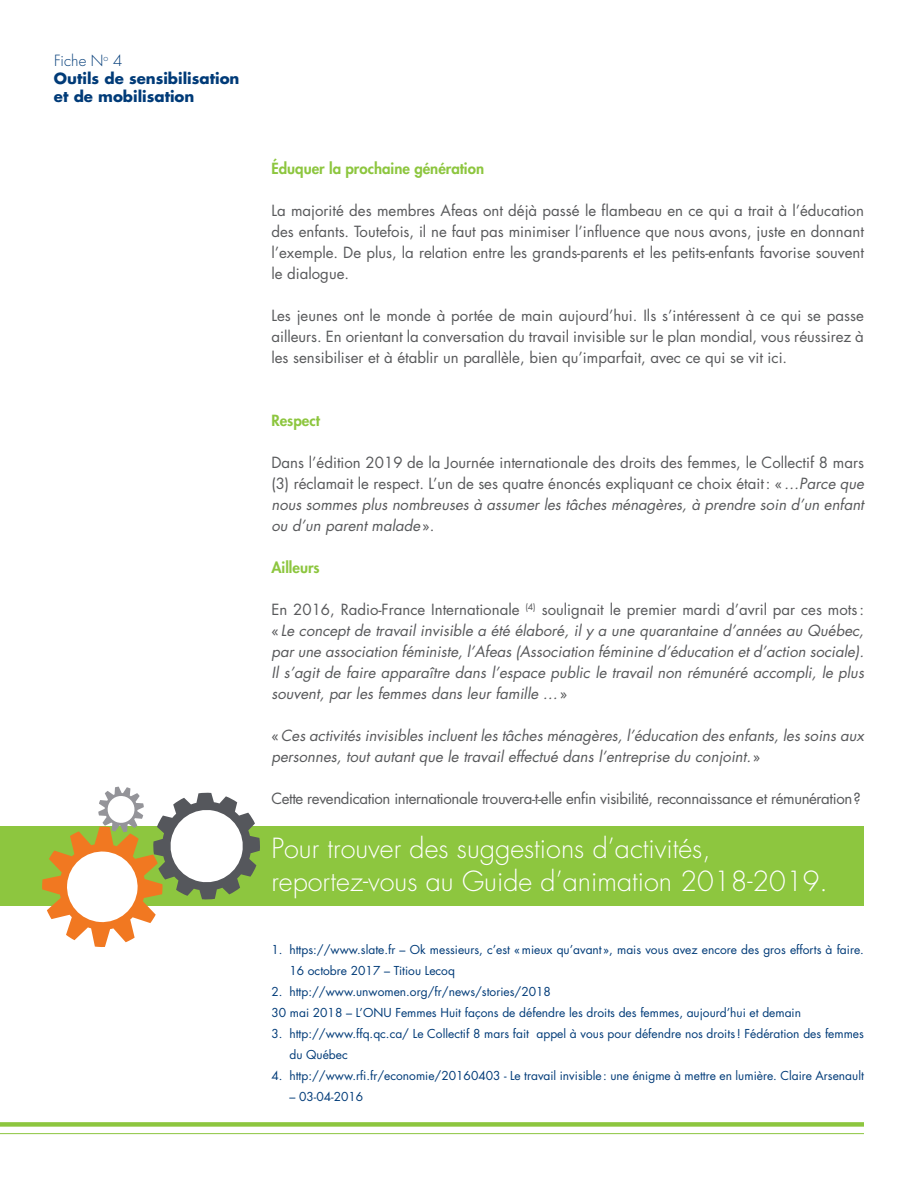
<style>
.page{position:relative;width:918px;height:1188px;background:#fff}
.page>*{position:absolute;margin:0;border:0;box-sizing:border-box;transform-origin:0 0}
.t1{font:300 27px/33px "Futura Std";color:#fff}
.t2{font:15px/21px "Futura";color:#58595b;text-align:justify}
.t3{font:italic 15px/21px "Futura";color:#58595b;text-align:justify}
.t4{font:15px "Futura";letter-spacing:-.025em;color:#58595b}
.t5{font:700 15px/18px "Futura Std";color:#003b78}
.t6{font:800 15px "Futura";color:#8dc63f}
.t7{font:12px/21px "Futura";color:#003b78}
.s1{font-weight:300}
.s2{font-style:italic}
.s3{font-style:normal}
</style>
<div class="page">
<div style="left:0;top:826px;width:864px;height:80px;background:#8dc63f"></div>
<div style="left:0;top:1122px;width:864px;height:5px;background:#8dc63f"></div>
<hr style="left:0;top:1133px;width:864px;height:1px;background:#8dc63f">
<svg style="left:42px;top:787px;width:218px;height:160px"></svg>
<p class="t5" style="left:54px;top:52px;width:187px"><span class="s1">Fiche N</span><sup>o</sup> <span class="s1">4<br></span>Outils de sensibilisation et de mobilisation</p>
<p class="t6" style="left:271px;top:158px;width:214px">Éduquer la prochaine génération</p>
<p class="t2" style="left:271px;top:200px;width:594px">La majorité des membres Afeas ont déjà passé le flambeau en ce qui a trait à l’éducation des enfants. Toutefois, il ne faut pas minimiser l’influence que nous avons, juste en donnant l’exemple. De plus, la relation entre les grands-parents et les petits-enfants favorise souvent le dialogue.</p>
<p class="t2" style="left:271px;top:305px;width:594px">Les jeunes ont le monde à portée de main aujourd’hui. Ils s’intéressent à ce qui se passe ailleurs. En orientant la conversation du travail invisible sur le plan mondial, vous réussirez à les sensibiliser et à établir un parallèle, bien qu’imparfait, avec ce qui se vit ici.</p>
<p class="t6" style="left:271px;top:410px;width:50px">Respect</p>
<p class="t2" style="left:271px;top:452px;width:594px">Dans l’édition 2019 de la Journée internationale des droits des femmes, le Collectif 8 mars (3) réclamait le respect. L’un de ses quatre énoncés expliquant ce choix était: «<span class="s2">…Parce que nous sommes plus nombreuses à assumer les tâches ménagères, à prendre soin d’un enfant ou d’un parent malade</span>».</p>
<p class="t6" style="left:271px;top:557px;width:50px">Ailleurs</p>
<p class="t3" style="left:271px;top:599px;width:594px"><span class="s3">En 2016, Radio-France Internationale</span> <sup>(4)</sup> <span class="s3">soulignait le premier mardi d’avril par ces mots: «</span>Le concept de travail invisible a été élaboré, il y a une quarantaine d’années au Québec, par une association féministe, l’Afeas (Association féminine d’éducation et d’action sociale).<br>Il s’agit de faire apparaître dans l’espace public le travail non rémunéré accompli, le plus souvent, par les femmes dans leur famille …<span class="s3">»</span></p>
<p class="t3" style="left:271px;top:725px;width:594px"><span class="s3">«</span>Ces activités invisibles incluent les tâches ménagères, l’éducation des enfants, les soins aux personnes, tout autant que le travail effectué dans l’entreprise du conjoint. <span class="s3">»</span></p>
<p class="t4" style="left:271px;top:788px;width:591px">Cette revendication internationale trouvera-t-elle enfin visibilité, reconnaissance et rémunération?</p>
<h1 class="t1" style="left:271px;top:832px;width:558px">Pour trouver des suggestions d’activités, reportez-vous au Guide d’animation 2018-2019.</h1>
<p class="t7" style="left:289px;top:939px;width:576px;text-indent:-18px">1. https://www.slate.fr – Ok messieurs, c’est «mieux qu’avant», mais vous avez encore des gros efforts à faire.<br>16 octobre 2017 – Titiou Lecoq</p>
<p class="t7" style="left:271px;top:981px;width:531px">2. http://www.unwomen.org/fr/news/stories/2018<br>30 mai 2018 – L’ONU Femmes Huit façons de défendre les droits des femmes, aujourd’hui et demain</p>
<p class="t7" style="left:289px;top:1023px;width:576px;text-indent:-18px">3. http://www.ffq.qc.ca/ Le Collectif 8 mars fait appel à vous pour défendre nos droits! Fédération des femmes du Québec</p>
<p class="t7" style="left:271px;top:1065px;width:594px">4. http://www.rfi.fr/economie/20160403 - Le travail invisible: une énigme à mettre en lumière. Claire Arsenault</p>
<p class="t7" style="left:289px;top:1086px;width:75px">– 03-04-2016</p>
</div>
